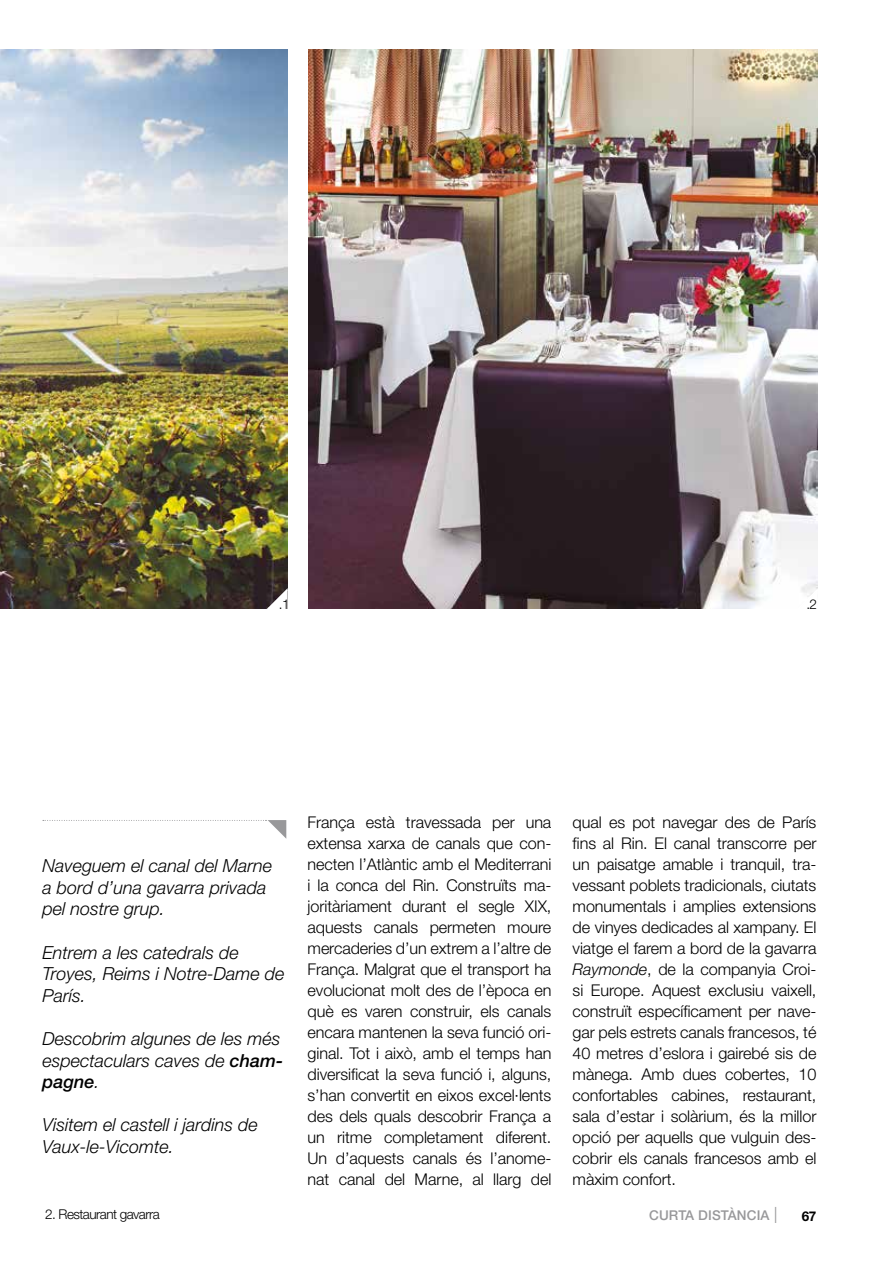
<style>
.page{position:relative;width:893px;height:1263px;background:#fff}
.page>*{position:absolute;margin:0;border:0;box-sizing:border-box;transform-origin:0 0}
.t1{font:italic 300 18px/21.6px "Helvetica Neue LT Std";color:#000}
.t2{font:300 16.2px/21px "Helvetica Neue LT Std";letter-spacing:-.005em;color:#000;text-align:justify}
.t3{font:300 13.5px "Helvetica Neue LT Std";letter-spacing:-.04em;color:#000}
.t4{font:500 13.5px "Helvetica Neue LT Std";letter-spacing:.01em;color:#98989a}
.s1{font-weight:500}
.s2{font-style:italic}
.s3{font-weight:100;font-size:22.5px}
.s4{font-weight:700;color:#000}
</style>
<div class="page">
<svg style="left:43px;top:820px;width:243px;height:19px"></svg>
<img style="left:0;top:50px;width:287px;height:559px">
<img style="left:308px;top:50px;width:509px;height:559px">
<svg style="left:266px;top:586px;width:22px;height:23px"></svg>
<svg style="left:796px;top:586px;width:22px;height:23px"></svg>
<p class="t3" style="left:279px;top:596px;width:12px">.1</p>
<p class="t3" style="left:806px;top:596px;width:12px">.2</p>
<p class="t1" style="left:43px;top:855px;width:231px">Naveguem el canal del Marne a bord d’una gavarra privada pel nostre grup.</p>
<p class="t1" style="left:43px;top:941px;width:244px">Entrem a les catedrals de<br>Troyes, Reims i Notre-Dame de<br>París.</p>
<p class="t1" style="left:43px;top:1027px;width:242px">Descobrim algunes de les més espectaculars caves de <span class="s1">cham&shy;pagne</span>.</p>
<p class="t1" style="left:43px;top:1114px;width:217px">Visitem el castell i jardins de<br>Vaux-le-Vicomte.</p>
<p class="t3" style="left:45px;top:1206px;width:116px">2. Restaurant gavarra</p>
<p class="t2" style="left:308px;top:811px;width:245px">França està travessada per una extensa xarxa de canals que con&shy;necten l’Atlàntic amb el Mediterrani i la conca del Rin. Construïts ma&shy;joritàriament durant el segle XIX, aquests canals permeten moure mercaderies d’un extrem a l’altre de França. Malgrat que el transport ha evolucionat molt des de l’època en què es varen construir, els canals encara mantenen la seva funció ori&shy;ginal. Tot i això, amb el temps han diversificat la seva funció i, alguns, s’han convertit en eixos excel·lents des dels quals descobrir França a un ritme completament diferent.<br>Un d’aquests canals és l’anome&shy;nat canal del Marne, al llarg del</p>
<p class="t2" style="left:573px;top:811px;width:245px">qual es pot navegar des de París fins al Rin. El canal transcorre per un paisatge amable i tranquil, tra&shy;vessant poblets tradicionals, ciutats monumentals i amplies extensions de vinyes dedicades al xampany. El viatge el farem a bord de la gavarra <span class="s2">Raymonde</span>, de la companyia Croi&shy;si Europe. Aquest exclusiu vaixell, construït específicament per nave&shy;gar pels estrets canals francesos, té 40 metres d’eslora i gairebé sis de mànega. Amb dues cobertes, 10 confortables cabines, restaurant, sala d’estar i solàrium, és la millor opció per aquells que vulguin des&shy;cobrir els canals francesos amb el màxim confort.</p>
<p class="t4" style="left:649px;top:1207px;width:169px">CURTA DISTÀNCIA <span class="s3">I</span> <span class="s4">67</span></p>
</div>
